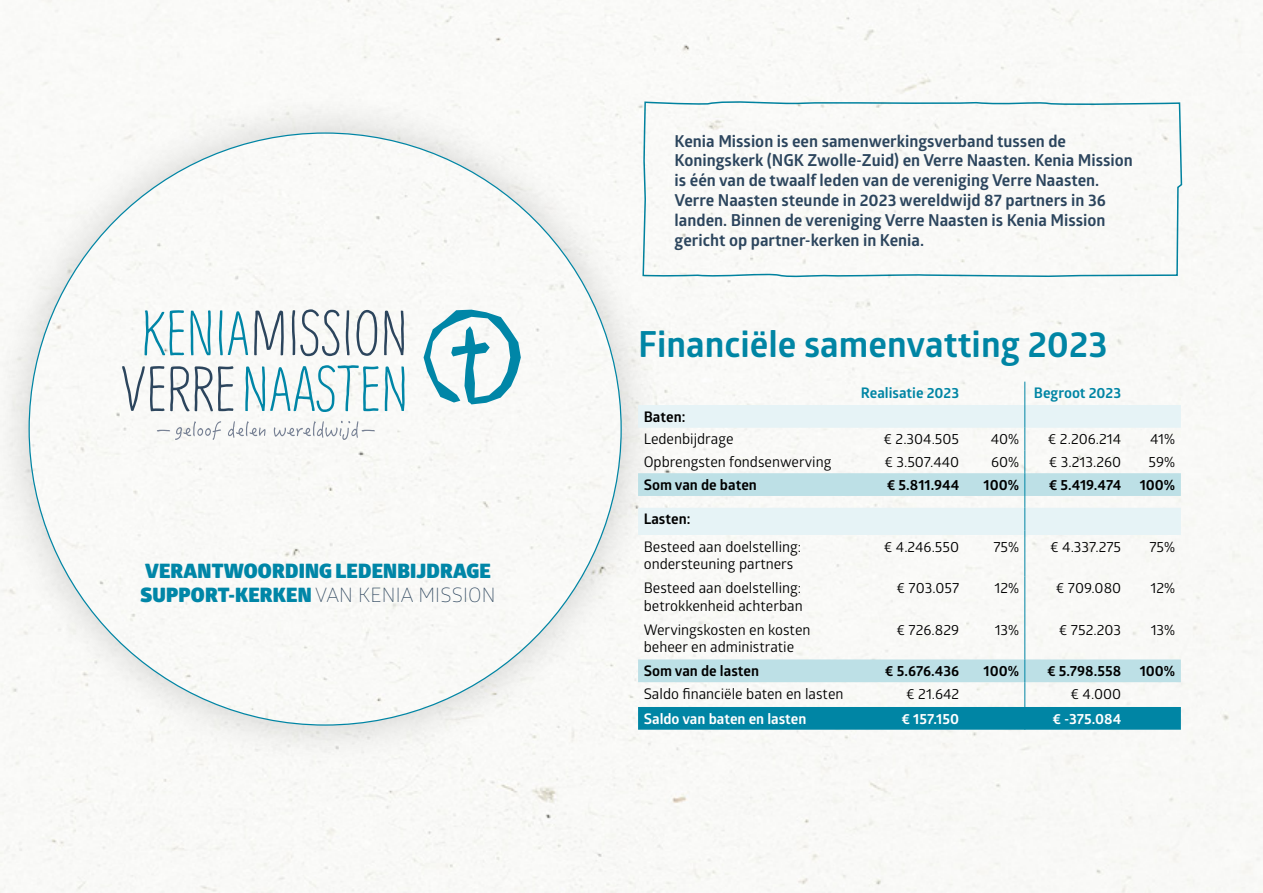
<style>
.page{position:relative;width:1263px;height:893px;background:#fff}
.page>*{position:absolute;margin:0;border:0;box-sizing:border-box;transform-origin:0 0}
.t1{font:700 36px "Glober";color:#0085a4}
.t2{font:900 19.95px/23.9px "Glober";letter-spacing:.01em;color:#0086a7}
.t3{font:700 16.5px/19.8px "Glober";color:#2c455d}
.t4{font:14.55px/17.5px "Glober";color:#000}
.t5{font:700 14.55px "Glober";color:#000}
.t6{font:700 14.55px "Glober";color:#fff}
.t7{font:700 14.55px "Glober";color:#0085a4}
.s1{font-weight:300;color:#2c455d}
</style>
<div class="page">
<img style="left:0;top:0;width:1263px;height:893px">
<svg style="left:665px;top:100px;width:518px;height:180px"></svg>
<div style="left:0;top:90px;width:665px;height:678px;background:#000;opacity:.18"></div>
<img style="left:29px;top:133px;width:592px;height:592px;border-radius:296px">
<svg style="left:122px;top:366px;width:111px;height:45px"></svg>
<svg style="left:245px;top:365px;width:133px;height:47px"></svg>
<svg style="left:385px;top:366px;width:20px;height:45px"></svg>
<svg style="left:254px;top:311px;width:30px;height:44px"></svg>
<svg style="left:292px;top:309px;width:47px;height:47px"></svg>
<svg style="left:346px;top:310px;width:4px;height:45px"></svg>
<svg style="left:356px;top:310px;width:21px;height:46px"></svg>
<svg style="left:384px;top:311px;width:20px;height:44px"></svg>
<svg style="left:424px;top:310px;width:97px;height:94px"></svg>
<svg style="left:145px;top:310px;width:39px;height:45px"></svg>
<svg style="left:190px;top:310px;width:21px;height:45px"></svg>
<svg style="left:219px;top:310px;width:29px;height:45px"></svg>
<svg style="left:157px;top:421px;width:64px;height:18px"></svg>
<svg style="left:228px;top:421px;width:37px;height:17px"></svg>
<svg style="left:274px;top:421px;width:101px;height:18px"></svg>
<svg style="left:638px;top:405px;width:543px;height:68px;fill:#f8f8f6"></svg>
<svg style="left:638px;top:473px;width:543px;height:186px;fill:#f8f8f6"></svg>
<svg style="left:1024px;top:382px;width:1px;height:153px"></svg>
<hr style="left:1024px;top:535px;width:1px;height:41px;background:#0085a4">
<hr style="left:1024px;top:576px;width:1px;height:42px;background:#0085a4">
<hr style="left:1024px;top:618px;width:1px;height:41px;background:#0085a4">
<svg style="left:638px;top:659px;width:543px;height:71px"></svg>
<h2 class="t2" style="left:141px;top:559px;width:356px">VERANTWOORDING LEDENBIJDRAGE<br>SUPPORT-KERKEN <span class="s1">VAN KENIA MISSION</span></h2>
<p class="t3" style="left:675px;top:131px;width:460px">Kenia Mission is een samenwerkingsverband tussen de Koningskerk (NGK Zwolle-Zuid) en Verre Naasten. Kenia Mission is één van de twaalf leden van de vereniging Verre Naasten.<br>Verre Naasten steunde in 2023 wereldwijd 87 partners in 36 landen. Binnen de vereniging Verre Naasten is Kenia Mission gericht op partner-kerken in Kenia.</p>
<h1 class="t1" style="left:638px;top:319px;width:471px">Financiële samenvatting 2023</h1>
<p class="t7" style="left:861px;top:383px;width:100px">Realisatie 2023</p>
<p class="t7" style="left:1034px;top:383px;width:89px">Begroot 2023</p>
<p class="t5" style="left:644px;top:406px;width:43px">Baten:</p>
<p class="t4" style="left:644px;top:430px;width:91px">Ledenbijdrage</p>
<p class="t4" style="left:883px;top:430px;width:77px">€ 2.304.505</p>
<p class="t4" style="left:991px;top:430px;width:30px">40%</p>
<p class="t4" style="left:1048px;top:430px;width:75px">€ 2.206.214</p>
<p class="t4" style="left:1150px;top:430px;width:27px">41%</p>
<p class="t4" style="left:644px;top:453px;width:189px">Opbrengsten fondsenwerving</p>
<p class="t4" style="left:884px;top:453px;width:76px">€ 3.507.440</p>
<p class="t4" style="left:991px;top:453px;width:30px">60%</p>
<p class="t4" style="left:1049px;top:453px;width:74px">€ 3.213.260</p>
<p class="t4" style="left:1148px;top:453px;width:28px">59%</p>
<p class="t5" style="left:644px;top:474px;width:115px">Som van de baten</p>
<p class="t5" style="left:887px;top:474px;width:74px">€ 5.811.944</p>
<p class="t5" style="left:984px;top:474px;width:37px">100%</p>
<p class="t5" style="left:1049px;top:474px;width:74px">€ 5.419.474</p>
<p class="t5" style="left:1140px;top:474px;width:37px">100%</p>
<p class="t5" style="left:644px;top:509px;width:48px">Lasten:</p>
<p class="t4" style="left:644px;top:537px;width:159px">Besteed aan doelstelling: ondersteuning partners</p>
<p class="t4" style="left:884px;top:537px;width:77px">€ 4.246.550</p>
<p class="t4" style="left:993px;top:537px;width:27px">75%</p>
<p class="t4" style="left:1050px;top:537px;width:73px">€ 4.337.275</p>
<p class="t4" style="left:1149px;top:537px;width:27px">75%</p>
<p class="t4" style="left:644px;top:579px;width:160px">Besteed aan doelstelling: betrokkenheid achterban</p>
<p class="t4" style="left:896px;top:579px;width:64px">€ 703.057</p>
<p class="t4" style="left:994px;top:579px;width:26px">12%</p>
<p class="t4" style="left:1056px;top:579px;width:67px">€ 709.080</p>
<p class="t4" style="left:1150px;top:579px;width:26px">12%</p>
<p class="t4" style="left:644px;top:620px;width:168px">Wervingskosten en kosten beheer en administratie</p>
<p class="t4" style="left:896px;top:620px;width:64px">€ 726.829</p>
<p class="t4" style="left:995px;top:620px;width:26px">13%</p>
<p class="t4" style="left:1059px;top:620px;width:64px">€ 752.203</p>
<p class="t4" style="left:1151px;top:620px;width:26px">13%</p>
<p class="t5" style="left:644px;top:661px;width:117px">Som van de lasten</p>
<p class="t5" style="left:885px;top:661px;width:76px">€ 5.676.436</p>
<p class="t5" style="left:984px;top:661px;width:37px">100%</p>
<p class="t5" style="left:1047px;top:661px;width:76px">€ 5.798.558</p>
<p class="t5" style="left:1140px;top:661px;width:37px">100%</p>
<p class="t4" style="left:644px;top:684px;width:201px">Saldo financiële baten en lasten</p>
<p class="t4" style="left:906px;top:684px;width:54px">€ 21.642</p>
<p class="t4" style="left:1070px;top:684px;width:52px">€ 4.000</p>
<p class="t6" style="left:644px;top:708px;width:164px">Saldo van baten en lasten</p>
<p class="t6" style="left:901px;top:708px;width:59px">€ 157.150</p>
<p class="t6" style="left:1052px;top:708px;width:70px">€ -375.084</p>
</div>
